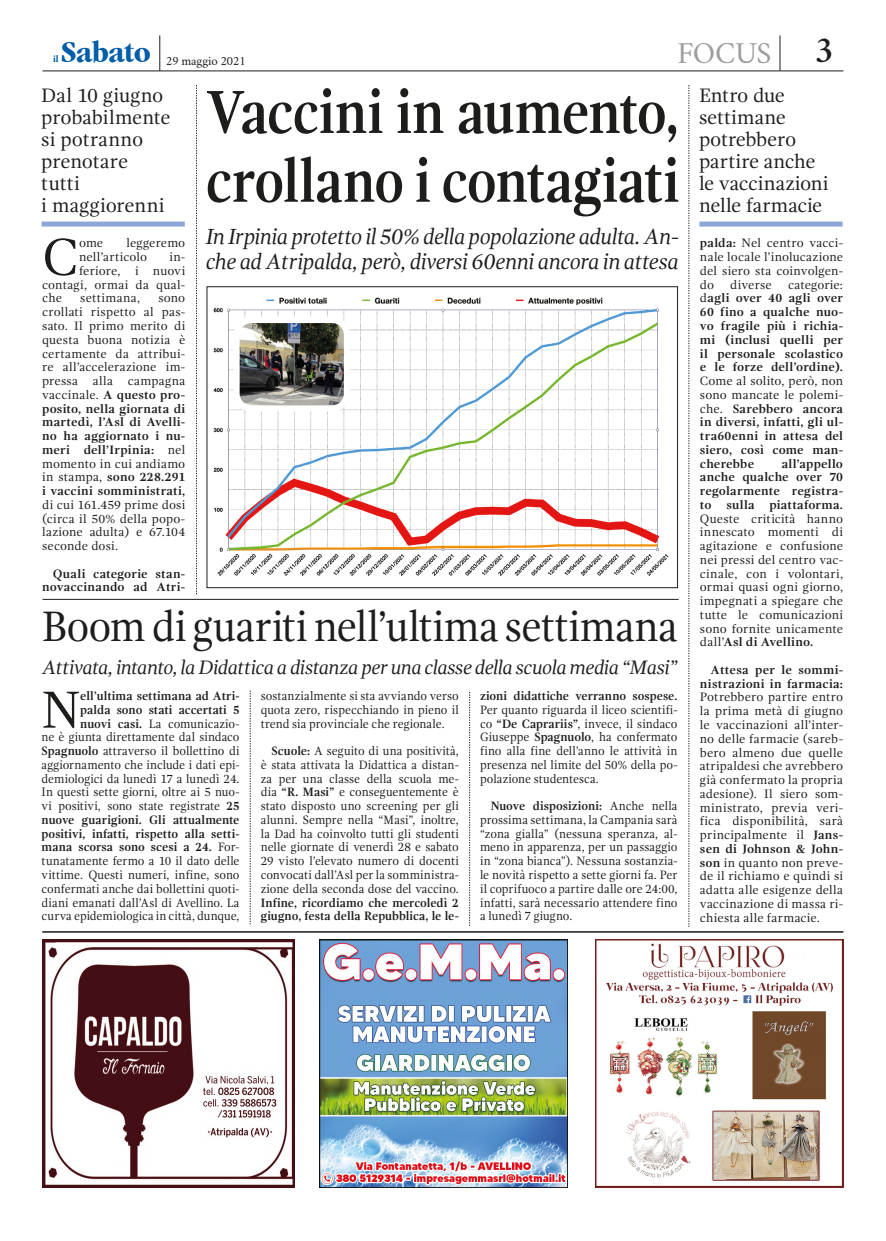
<style>
.page{position:relative;width:886px;height:1241px;background:#fff}
.page>*{position:absolute;margin:0;border:0;box-sizing:border-box;transform-origin:0 0}
.t1{font:700 62.5px/68.8px "Gandhi Serif";letter-spacing:-.025em;color:#1d1d1b;scale:.86 1}
.t2{font:53.5px "Gandhi Serif";color:#1d1d1b}
.t3{font:53.5px "Gandhi Serif";color:#1d1d1b;scale:.95 1}
.t4{font:43.75px "Gandhi Serif";letter-spacing:-.015em;color:#1d1d1b;scale:.94 1}
.t5{font:700 condensed 31.25px "Garamond FC";color:#005da9;scale:1.1 1}
.t6{font:30px "Crimson";letter-spacing:-.01em;color:#9d9d9d}
.t7{font:italic 22.5px "Gandhi Serif";letter-spacing:-.025em;color:#1d1d1b}
.t8{font:20px/22px "Gandhi Serif";letter-spacing:-.01em;color:#1d1d1b}
.t9{font:italic 20px "Gandhi Serif";letter-spacing:-.03em;color:#1d1d1b}
.t10{font:12.5px/13.8px "Gandhi Serif";letter-spacing:.005em;color:#1d1d1b;text-align:justify;scale:.95 1}
.t11{font:12.5px/13.8px "Gandhi Serif";letter-spacing:.005em;color:#1d1d1b;text-align:justify}
.t12{font:700 12.5px/13.8px "Gandhi Serif";letter-spacing:.01em;color:#1d1d1b;text-align:justify}
.t13{font:700 12.5px/13.8px "Gandhi Serif";letter-spacing:.01em;color:#1d1d1b;scale:.95 1}
.t14{font:12.5px "Gandhi Serif";letter-spacing:.025em;color:#1d1d1b}
.t15{font:12.5px "Crimson";color:#1d1d1b}
.t16{font:12.5px "Gandhi Serif";letter-spacing:.03em;color:#1d1d1b}
.t17{font:700 condensed 10px "Garamond FC";color:#005da9}
.s1{font-weight:600;font-size:37.5px;color:#1d1d1b}
.s2{font-weight:700}
.s3{font-weight:400}
</style>
<div class="page">
<hr style="left:43px;top:71px;width:800px;height:1px;background:#1d1d1b">
<hr style="left:159px;top:35px;width:1px;height:36px;background:#1d1d1b">
<hr style="left:780px;top:35px;width:1px;height:36px;background:#1d1d1b">
<hr style="left:42px;top:931px;width:801px;height:1px;background:#1d1d1b">
<img style="left:595px;top:939px;width:248px;height:248px">
<img style="left:320px;top:939px;width:248px;height:248px">
<img style="left:43px;top:939px;width:252px;height:248px">
<img style="left:213px;top:297px;width:456px;height:279px">
<div style="left:207px;top:286px;width:471px;height:301px;border:1px solid #1d1d1b"></div>
<svg style="left:689px;top:85px;width:1px;height:842px"></svg>
<hr style="left:42px;top:599px;width:637px;height:1px;background:#1d1d1b">
<svg style="left:196px;top:85px;width:1px;height:509px"></svg>
<div style="left:42px;top:221px;width:143px;height:5px;background:#8da6d7"></div>
<div style="left:699px;top:221px;width:143px;height:5px;background:#8da6d7"></div>
<svg style="left:250px;top:690px;width:1px;height:234px"></svg>
<svg style="left:469px;top:692px;width:1px;height:233px"></svg>
<img style="left:236px;top:320px;width:111px;height:88px">
<div style="left:233px;top:317px;width:117px;height:94px;border:6px solid #fff;border-radius:15px"></div>
<h3 class="t5" style="left:61px;top:34px;width:83px">Sabato</h3>
<p class="t17" style="left:53px;top:53px;width:7px">il</p>
<p class="t15" style="left:166px;top:52px;width:81px">29 maggio 2021</p>
<h3 class="t6" style="left:677px;top:32px;width:157px">FOCUS <span class="s1">3</span></h3>
<h3 class="t8" style="left:41px;top:85px;width:131px">Dal 10 giugno probabilmente si potranno prenotare tutti<br>i maggiorenni</h3>
<h3 class="t8" style="left:699px;top:85px;width:131px">Entro due settimane potrebbero partire anche le vaccinazioni nelle farmacie</h3>
<h1 class="t1" style="left:205px;top:78px;width:553px">Vaccini in aumento, crollano i contagiati</h1>
<h3 class="t7" style="left:206px;top:224px;width:475px">In Irpinia protetto il 50% della popolazione adulta. An-</h3>
<h2 class="t2" style="left:42px;top:227px;width:38px">C</h2>
<p class="t11" style="left:700px;top:236px;width:145px"><span class="s2">palda:</span> Nel centro vacci&shy;nale locale l’inolucazione del siero sta coinvolgen&shy;do</p>
<p class="t11" style="left:79px;top:236px;width:108px;text-indent:47px">leggeremo nell’articolo</p>
<p class="t11" style="left:79px;top:236px;width:26px">ome</p>
<h3 class="t7" style="left:206px;top:248px;width:474px">che ad Atripalda, però, diversi 60enni ancora in attesa</h3>
<p class="t11" style="left:169px;top:250px;width:17px">in-</p>
<p class="t11" style="left:79px;top:264px;width:108px">feriore, i nuovi</p>
<p class="t14" style="left:42px;top:277px;width:145px">contagi, ormai da qual-</p>
<p class="t11" style="left:42px;top:291px;width:21px">che</p>
<p class="t16" style="left:80px;top:291px;width:62px">settimana,</p>
<p class="t11" style="left:730px;top:277px;width:43px">diverse</p>
<p class="t12" style="left:700px;top:277px;width:145px;text-indent:88px"><span class="s3">categorie: d</span>agli over 40 agli over 60 fino a qualche nuo&shy;vo fragile più i richia&shy;mi (inclusi quelli per il personale scolastico e le forze dell’ordine).</p>
<p class="t12" style="left:700px;top:374px;width:145px"><span class="s3">Come al solito, però, non sono mancate le polemi&shy;che.</span> Sarebbero ancora in diversi, infatti, gli ul&shy;tra60enni in attesa del siero, così come man&shy;cherebbe</p>
<p class="t11" style="left:42px;top:291px;width:145px;text-indent:116px">sono crollati rispetto al pas&shy;sato. Il primo merito di questa buona notizia è certamente da attribui&shy;re all’accelerazione im&shy;pressa alla campagna vaccinale. <span class="s2">A questo pro&shy;posito, nella giornata di martedì, l’Asl di Avelli&shy;no ha aggiornato i nu&shy;meri dell’Irpinia:</span> nel momento in cui andiamo in stampa, <span class="s2">sono 228.291 i vaccini somministrati,</span></p>
<p class="t11" style="left:42px;top:497px;width:145px">di cui 161.459 prime dosi (circa il 50% della popo&shy;lazione adulta) e 67.104 seconde dosi.</p>
<p class="t12" style="left:42px;top:566px;width:145px;text-align:right">Quali categorie stan&shy;novaccinando ad Atri-</p>
<p class="t12" style="left:700px;top:456px;width:145px;text-indent:82px">all’appello anche qualche over 70 regolarmente registra&shy;to sulla piattaforma.</p>
<p class="t11" style="left:700px;top:511px;width:145px">Queste criticità hanno innescato momenti di agitazione e confusione nei pressi del centro vac&shy;cinale, con i volontari, ormai quasi ogni giorno, impegnati a spiegare che tutte le comunicazioni sono fornite unicamente dall’<span class="s2">Asl di Avellino.</span></p>
<p class="t12" style="left:700px;top:662px;width:145px;text-align:right">Attesa per le sommi&shy;nistrazioni in farmacia:</p>
<p class="t11" style="left:700px;top:690px;width:145px">Potrebbero partire entro la prima metà di giugno le vaccinazioni all’inter&shy;no delle farmacie (sareb&shy;bero almeno due quelle atripaldesi che avrebbero già confermato la propria adesione). Il siero som&shy;ministrato, previa veri&shy;fica disponibilità, sarà principalmente il <span class="s2">Jans&shy;sen di Johnson &amp; John&shy;son</span> in quanto non preve&shy;de il richiamo e quindi si adatta alle esigenze della vaccinazione di massa ri&shy;chiesta alle farmacie.</p>
<h3 class="t4" style="left:42px;top:601px;width:678px">Boom di guariti nell’ultima settimana</h3>
<h3 class="t9" style="left:42px;top:656px;width:637px">Attivata, intanto, la Didattica a distanza per una classe della scuola media “Masi”</h3>
<p class="t10" style="left:261px;top:689px;width:210px">sostanzialmente si sta avviando verso quota zero, rispecchiando in pieno il trend sia provinciale che regionale.</p>
<p class="t10" style="left:261px;top:744px;width:210px;text-indent:11px"><span class="s2">Scuole:</span> A seguito di una positività, è stata attivata la Didattica a distan&shy;za per una classe della scuola me&shy;dia <span class="s2">“R. Masi”</span> e conseguentemente è stato disposto uno screening per gli alunni. Sempre nella “Masi”, inoltre, la Dad ha coinvolto tutti gli studenti nelle giornate di venerdì 28 e sabato 29 visto l’elevato numero di docenti convocati dall’Asl per la somministra&shy;zione della seconda dose del vaccino.</p>
<p class="t13" style="left:261px;top:895px;width:210px">Infine, ricordiamo che mercoledì 2 giugno, festa della Repubblica, le le-</p>
<p class="t10" style="left:42px;top:689px;width:210px;text-align:right"><span class="s2">ell’ultima settimana ad Atri-<br>palda sono stati accertati 5<br>nuovi casi.</span> La comunicazio-<br>ne è giunta direttamente dal sindaco <span class="s2">Spagnuolo</span> attraverso il bollettino di aggiornamento che include i dati epi&shy;demiologici da lunedì 17 a lunedì 24.<br>In questi sette giorni, oltre ai 5 nuo&shy;vi positivi, sono state registrate <span class="s2">25 nuove guarigioni. Gli attualmente positivi, infatti, rispetto alla setti&shy;mana scorsa sono scesi a 24.</span> For&shy;tunatamente fermo a 10 il dato delle vittime. Questi numeri, infine, sono confermati anche dai bollettini quoti&shy;diani emanati dall’Asl di Avellino. La curva epidemiologica in città, dunque,</p>
<p class="t13" style="left:480px;top:689px;width:209px">zioni didattiche verranno sospese.</p>
<p class="t10" style="left:480px;top:702px;width:209px">Per quanto riguarda il liceo scientifi&shy;co <span class="s2">“De Caprariis”</span>, invece, il sindaco Giuseppe <span class="s2">Spagnuolo</span>, ha confermato fino alla fine dell’anno le attività in presenza nel limite del 50% della po&shy;polazione studentesca.</p>
<p class="t10" style="left:480px;top:799px;width:209px;text-indent:11px"><span class="s2">Nuove disposizioni:</span> Anche nella prossima settimana, la Campania sarà “zona gialla” (nessuna speranza, al&shy;meno in apparenza, per un passaggio in “zona bianca”). Nessuna sostanzia&shy;le novità rispetto a sette giorni fa. Per il coprifuoco a partire dalle ore 24:00, infatti, sarà necessario attendere fino a lunedì 7 giugno.</p>
<h2 class="t3" style="left:42px;top:679px;width:43px">N</h2>
</div>
